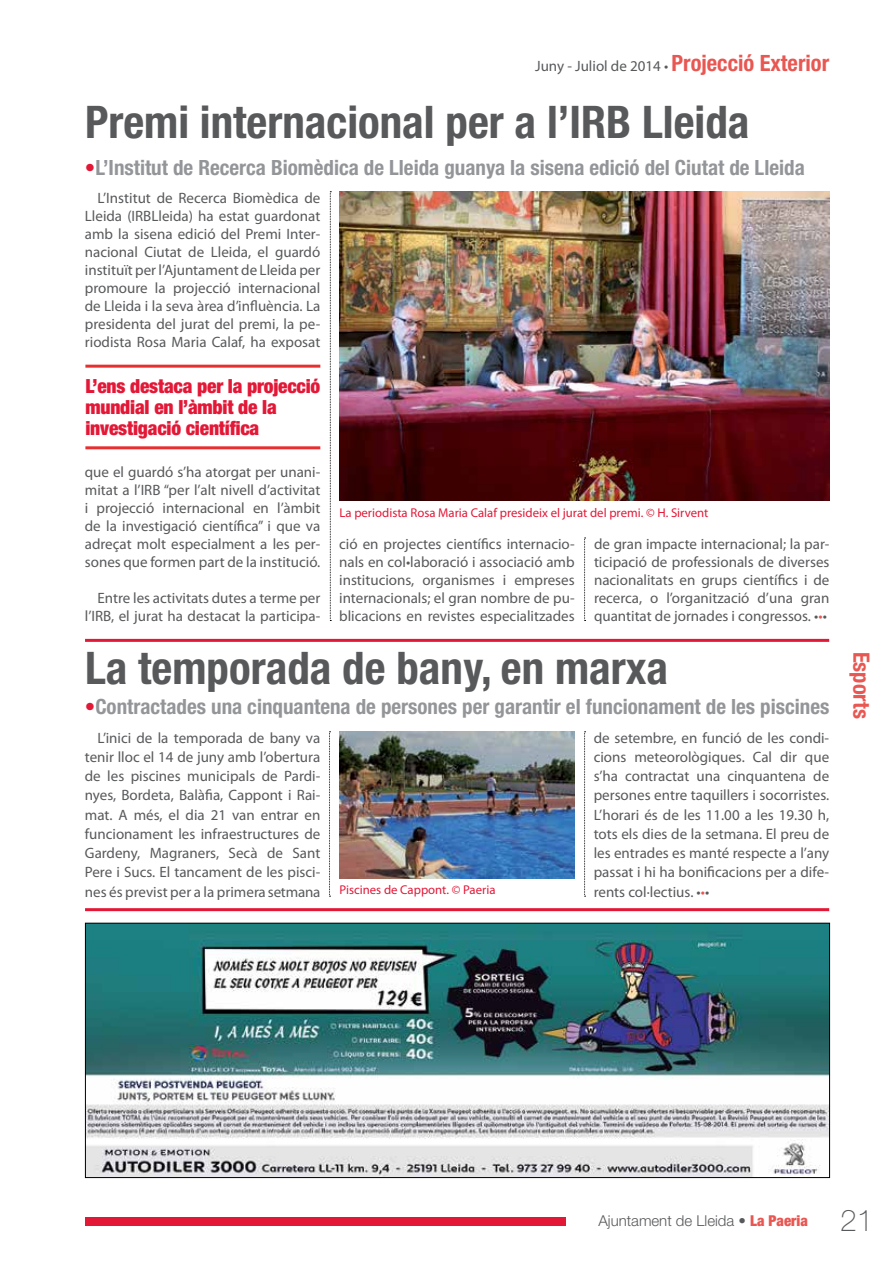
<style>
.page{position:relative;width:893px;height:1263px;background:#fff}
.page>*{position:absolute;margin:0;border:0;box-sizing:border-box;transform-origin:0 0}
.t1{font:700 condensed 45px "Helvetica Neue LT Std";color:#58595b}
.t2{font:700 condensed 22.5px "Helvetica Neue LT Std";color:#e85752}
.t3{font:700 condensed 21px "Helvetica Neue LT Std";color:#939598}
.t4{font:900 condensed 19.5px/21px "Helvetica Neue LT Std";letter-spacing:-.01em;color:#e31837}
.t5{font:15px/18px "Myriad Pro";color:#58595b;text-align:justify}
.t6{font:300 15px "Helvetica Neue LT Std";color:#58595b}
.t7{font:12.75px "Myriad Pro";color:#e31837}
.s1{font-family:"Helvetica Neue LT Std";font-weight:700;font-stretch:condensed;font-size:22.5px;color:#e85752}
.s2{color:#e31837}
.s3{color:#e85752}
.s4{font-weight:500}
.s5{font-weight:900;font-stretch:condensed;color:#e85752}
.s6{font-weight:100;font-size:30px}
</style>
<div class="page">
<div style="left:85px;top:1217px;width:481px;height:9px;background:#e31837"></div>
<hr style="left:85px;top:639px;width:744px;height:3px;background:#e31837">
<hr style="left:85px;top:908px;width:744px;height:3px;background:#e31837">
<img style="left:87px;top:925px;width:741px;height:251px">
<div style="left:85px;top:923px;width:745px;height:255px;border:1px solid #000"></div>
<svg style="left:330px;top:191px;width:1px;height:430px"></svg>
<svg style="left:584px;top:538px;width:2px;height:83px"></svg>
<svg style="left:584px;top:731px;width:2px;height:166px"></svg>
<svg style="left:329px;top:731px;width:2px;height:166px"></svg>
<img style="left:339px;top:191px;width:490px;height:309px">
<img style="left:339px;top:731px;width:236px;height:147px">
<hr style="left:85px;top:365px;width:235px;height:3px;background:#e72f30">
<hr style="left:85px;top:446px;width:235px;height:3px;background:#e72f30">
<p class="t5" style="left:535px;top:57px;width:296px">Juny - Juliol de 2014 • <span class="s1">Projecció Exterior</span></p>
<h1 class="t1" style="left:85px;top:95px;width:666px">Premi internacional per a l’IRB Lleida</h1>
<h3 class="t3" style="left:85px;top:154px;width:721px"><span class="s2">•</span>L’Institut de Recerca Biomèdica de Lleida guanya la sisena edició del Ciutat de Lleida</h3>
<p class="t5" style="left:85px;top:188px;width:237px;text-indent:13px">L’Institut de Recerca Biomèdica de Lleida (IRBLleida) ha estat guardonat amb la sisena edició del Premi Inter&shy;nacional Ciutat de Lleida, el guardó instituït per l’Ajuntament de Lleida per promoure la projecció internacional de Lleida i la seva àrea d’influència. La presidenta del jurat del premi, la pe&shy;riodista Rosa Maria Calaf, ha exposat</p>
<h3 class="t4" style="left:85px;top:375px;width:236px">L’ens destaca per la projecció mundial en l’àmbit de la investigació científica</h3>
<p class="t5" style="left:85px;top:463px;width:237px">que el guardó s’ha atorgat per unani&shy;mitat a l’IRB “per l’alt nivell d’activitat i projecció internacional en l’àmbit de la investigació científica” i que va adreçat molt especialment a les per&shy;sones que formen part de la institució.</p>
<p class="t5" style="left:85px;top:589px;width:237px;text-align:right">Entre les activitats dutes a terme per l’IRB, el jurat ha destacat la participa-</p>
<p class="t7" style="left:339px;top:505px;width:370px">La periodista Rosa Maria Calaf presideix el jurat del premi. © H. Sirvent</p>
<p class="t5" style="left:339px;top:535px;width:237px">ció en projectes científics internacio&shy;nals en col•laboració i associació amb institucions, organismes i empreses internacionals; el gran nombre de pu&shy;blicacions en revistes especialitzades</p>
<p class="t5" style="left:594px;top:535px;width:237px">de gran impacte internacional; la par&shy;ticipació de professionals de diverses nacionalitats en grups científics i de recerca, o l’organització d’una gran quantitat de jornades i congressos. •<span class="s3">•</span>•</p>
<h1 class="t1" style="left:85px;top:640px;width:585px">La temporada de bany, en marxa</h1>
<h3 class="t3" style="left:85px;top:694px;width:746px"><span class="s2">•</span>Contractades una cinquantena de persones per garantir el funcionament de les piscines</h3>
<p class="t5" style="left:85px;top:728px;width:237px;line-height:19.2px;text-indent:13px">L’inici de la temporada de bany va tenir lloc el 14 de juny amb l’obertura de les piscines municipals de Pardi&shy;nyes, Bordeta, Balàfia, Cappont i Rai&shy;mat. A més, el dia 21 van entrar en funcionament les infraestructures de Gardeny, Magraners, Secà de Sant Pere i Sucs. El tancament de les pisci&shy;nes és previst per a la primera setmana</p>
<p class="t5" style="left:594px;top:728px;width:237px;line-height:19.2px">de setembre, en funció de les condi&shy;cions meteorològiques. Cal dir que s’ha contractat una cinquantena de persones entre taquillers i socorristes.<br>L’horari és de les 11.00 a les 19.30 h, tots els dies de la setmana. El preu de les entrades es manté respecte a l’any passat i hi ha bonificacions per a dife&shy;rents col·lectius. •<span class="s3">•</span>•</p>
<p class="t7" style="left:339px;top:882px;width:157px">Piscines de Cappont. © Paeria</p>
<h2 class="t2" style="left:875px;top:651px;width:69px;rotate:90deg">Esports</h2>
<p class="t6" style="left:598px;top:1211px;width:277px">Ajuntament de Lleida <span class="s4">•</span> <span class="s5">La Paeria</span> <span class="s6">21</span></p>
</div>
